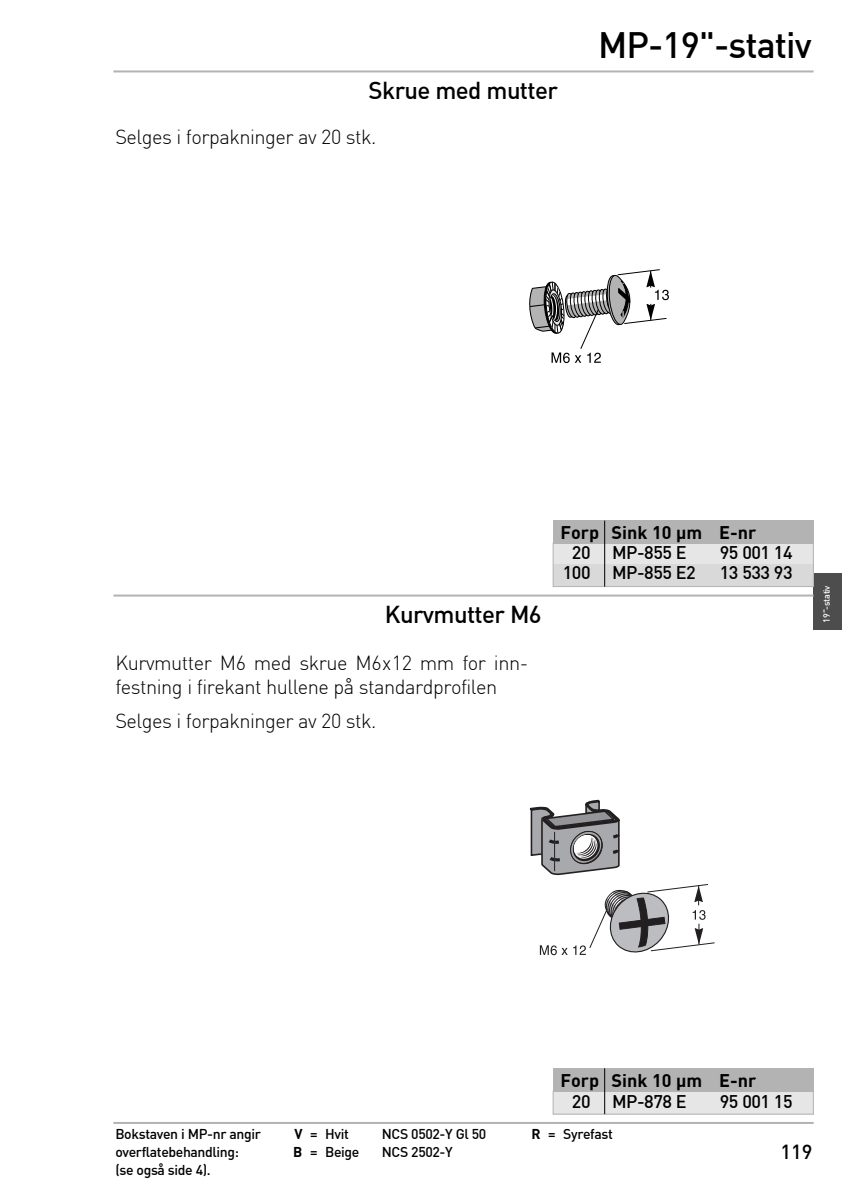
<style>
.page{position:relative;width:842px;height:1191px;background:#fff}
.page>*{position:absolute;margin:0;border:0;box-sizing:border-box;transform-origin:0 0}
.t1{font:500 36px "DIN";letter-spacing:-.025em;color:#000}
.t2{font:500 24px "DIN";letter-spacing:-.025em;color:#000}
.t3{font:300 20px/24px "DIN";letter-spacing:-.025em;color:#000}
.t4{font:500 20px "DIN";color:#000}
.t5{font:500 18px "DIN";letter-spacing:-.025em;color:#000}
.t6{font:700 18px "DIN";color:#000}
.t7{font:500 14px "DIN";letter-spacing:-.025em;color:#000}
.t8{font:500 9px "DIN";letter-spacing:-.025em;color:#fff}
.s1{font-weight:700}
</style>
<div class="page">
<hr style="left:113px;top:1122px;width:701px;height:2px;background:#b3b3b3">
<hr style="left:113px;top:70px;width:701px;height:2px;background:#b3b3b3">
<div style="left:814px;top:573px;width:28px;height:56px;background:#4d4d4d"></div>
<hr style="left:113px;top:594px;width:701px;height:2px;background:#b3b3b3">
<svg style="left:529px;top:269px;width:140px;height:94px"></svg>
<div style="left:553px;top:520px;width:261px;height:63px;background:#b3b3b3"></div>
<div style="left:553px;top:544px;width:261px;height:42px;background:#d9d9d9"></div>
<div style="left:553px;top:544px;width:261px;height:20px;background:#e6e6e6"></div>
<div style="left:553px;top:543px;width:261px;height:44px;border:1px solid #b3b3b3"></div>
<hr style="left:604px;top:520px;width:1px;height:66px;background:#000">
<svg style="left:530px;top:799px;width:90px;height:77px"></svg>
<svg style="left:540px;top:884px;width:175px;height:71px"></svg>
<hr style="left:554px;top:832px;width:1px;height:39px;background:#231f20">
<div style="left:553px;top:1068px;width:261px;height:46px;background:#b3b3b3"></div>
<div style="left:553px;top:1092px;width:261px;height:22px;background:#e6e6e6"></div>
<div style="left:553px;top:1091px;width:261px;height:23px;border:1px solid #b3b3b3"></div>
<hr style="left:604px;top:1068px;width:1px;height:46px;background:#000">
<p class="t2" style="left:369px;top:78px;width:191px">Skrue med mutter</p>
<p class="t3" style="left:115px;top:125px;width:263px">Selges i forpakninger av 20 stk.</p>
<h1 class="t1" style="left:598px;top:27px;width:215px">MP-19"-stativ</h1>
<p class="t2" style="left:385px;top:602px;width:158px">Kurvmutter M6</p>
<p class="t3" style="left:115px;top:651px;width:414px">Kurvmutter M6 med skrue M6x12 mm for inn&shy;festning i firekant hullene på standardprofilen</p>
<p class="t3" style="left:115px;top:709px;width:263px">Selges i forpakninger av 20 stk.</p>
<p class="t6" style="left:560px;top:523px;width:197px">Forp Sink 10 µm E-nr</p>
<p class="t5" style="left:572px;top:543px;width:116px">20 MP-855 E</p>
<p class="t5" style="left:720px;top:543px;width:74px">95 001 14</p>
<p class="t5" style="left:563px;top:563px;width:135px">100 MP-855 E2</p>
<p class="t5" style="left:720px;top:563px;width:74px">13 533 93</p>
<p class="t8" style="left:822px;top:622px;width:39px;rotate:-90deg">19"-stativ</p>
<p class="t6" style="left:560px;top:1071px;width:197px">Forp Sink 10 µm E-nr</p>
<p class="t5" style="left:572px;top:1091px;width:116px">20 MP-878 E</p>
<p class="t5" style="left:720px;top:1091px;width:74px">95 001 15</p>
<p class="t7" style="left:115px;top:1126px;width:147px">Bokstaven i MP-nr angir</p>
<p class="t7" style="left:294px;top:1126px;width:56px"><span class="s1">V</span> = Hvit</p>
<p class="t7" style="left:382px;top:1126px;width:106px">NCS 0502-Y Gl 50</p>
<p class="t7" style="left:531px;top:1126px;width:83px"><span class="s1">R</span> = Syrefast</p>
<p class="t7" style="left:115px;top:1144px;width:125px">overflatebehandling:</p>
<p class="t7" style="left:293px;top:1144px;width:68px"><span class="s1">B</span> = Beige</p>
<p class="t7" style="left:382px;top:1144px;width:72px">NCS 2502-Y</p>
<p class="t7" style="left:115px;top:1162px;width:97px">(se også side 4).</p>
<p class="t4" style="left:780px;top:1141px;width:33px">119</p>
</div>
